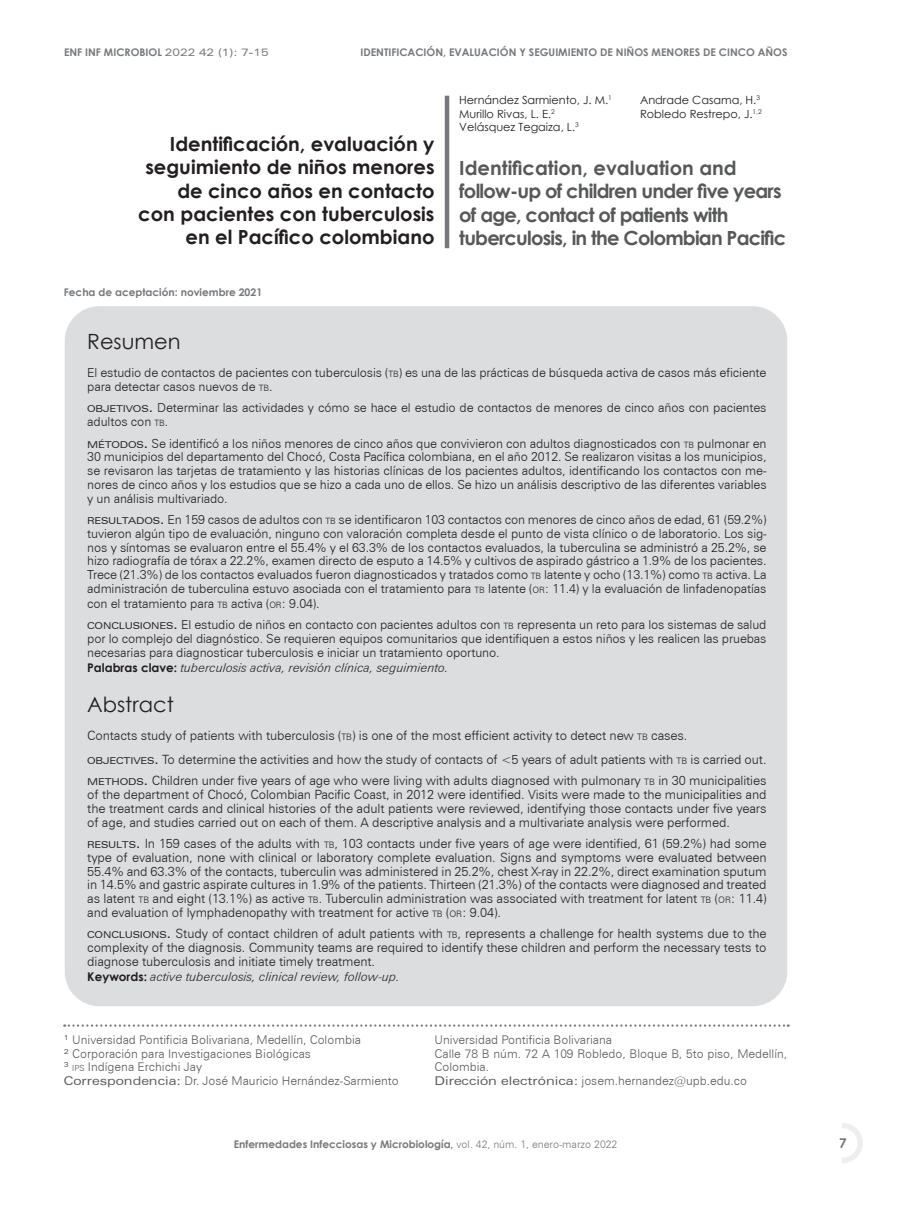
<style>
.page{position:relative;width:915px;height:1212px;background:#fff}
.page>*{position:absolute;margin:0;border:0;box-sizing:border-box;transform-origin:0 0}
.t1{font:21px "Century Gothic";color:#231f20}
.t2{font:700 19.5px/23.4px "Century Gothic";letter-spacing:-.04em;color:#57585a}
.t3{font:700 19.5px/23.4px "Century Gothic";color:#231f20;text-align:right}
.t4{font:700 13.5px "Century Gothic";color:#76787b}
.t5{font:300 12.75px/13.8px "Zurich BT";letter-spacing:-.01em;color:#231f20;text-align:justify}
.t6{font:300 12.45px/13.8px "Zurich BT";letter-spacing:-.01em;color:#231f20;text-align:justify}
.t7{font:italic 300 12.3px "Zurich BT";color:#231f20}
.t8{font:300 12px/13.5px "Zurich BT";color:#57585a}
.t9{font:11.25px/13.5px "Century Gothic";color:#231f20}
.t10{font:700 10.5px "Century Gothic";color:#76787b}
.t11{font:expanded 7.05px "Zurich BT";color:#57585a}
.s1{font-family:"Zurich BT";font-weight:400;font-stretch:expanded}
.s2{font-size:8.7px}
.s3{font-weight:400;font-stretch:expanded;font-size:9.45px}
.s4{font-weight:400;font-stretch:expanded;font-size:13.5px}
.s5{font-family:"Century Gothic";font-weight:700;font-style:normal;font-size:12px}
.s6{font-size:8.85px}
.s7{font-size:8.4px}
.s8{font-weight:400;font-stretch:expanded}
.s9{font-family:"Zurich BT";font-weight:300}
</style>
<div class="page">
<svg style="left:842px;top:1123px;width:20px;height:40px"></svg>
<div style="left:831px;top:1131px;width:23px;height:24px;background:#fff;border-radius:50%"></div>
<div style="left:828px;top:1128px;width:29px;height:30px;border:6px solid #fff;border-radius:50%"></div>
<div style="left:444px;top:96px;width:5px;height:152px;background:#76787b"></div>
<div style="left:65px;top:307px;width:721px;height:698px;background:#dcdddf;border-radius:34px"></div>
<svg style="left:64px;top:1024px;width:724px;height:3px"></svg>
<p class="t10" style="left:64px;top:44px;width:206px">ENF INF MICROBIOL <span class="s1">2022 42 (1): 7-15</span></p>
<p class="t10" style="left:360px;top:44px;width:428px">IDENTIFICACIÓN, EVALUACIÓN Y SEGUIMIENTO DE NIÑOS MENORES DE CINCO AÑOS</p>
<h2 class="t3" style="left:138px;top:131px;width:298px">Identificación, evaluación y seguimiento de niños menores de cinco años en contacto con pacientes con tuberculosis en el Pacífico colombiano</h2>
<p class="t10" style="left:64px;top:285px;width:200px">Fecha de aceptación: noviembre 2021</p>
<p class="t9" style="left:459px;top:93px;width:154px">Hernández Sarmiento, J. M.<sup>1<br></sup>Murillo Rivas, L. E.<sup>2<br></sup>Velásquez Tegaiza, L.<sup>3</sup></p>
<h2 class="t2" style="left:459px;top:155px;width:328px">Identification, evaluation and follow-up of children under five years of age, contact of patients with tuberculosis, in the Colombian Pacific</h2>
<p class="t9" style="left:639px;top:93px;width:123px">Andrade Casama, H.<sup>3<br></sup>Robledo Restrepo, J.<sup>1,2</sup></p>
<h1 class="t1" style="left:87px;top:326px;width:95px">Resumen</h1>
<p class="t6" style="left:87px;top:366px;width:680px">El estudio de contactos de pacientes con tuberculosis (<span class="s2">TB</span>) es una de las prácticas de búsqueda activa de casos más eficiente para detectar casos nuevos de <span class="s2">TB</span>.</p>
<p class="t6" style="left:87px;top:401px;width:680px"><span class="s3">OBJETIVOS</span><span class="s4">.</span> Determinar las actividades y cómo se hace el estudio de contactos de menores de cinco años con pacientes adultos con <span class="s2">TB</span>.</p>
<p class="t6" style="left:87px;top:436px;width:680px"><span class="s3">MÉTODOS</span><span class="s4">.</span> Se identificó a los niños menores de cinco años que convivieron con adultos diagnosticados con <span class="s2">TB</span> pulmonar en 30 municipios del departamento del Chocó, Costa Pacífica colombiana, en el año 2012. Se realizaron visitas a los municipios, se revisaron las tarjetas de tratamiento y las historias clínicas de los pacientes adultos, identificando los contactos con me&shy;nores de cinco años y los estudios que se hizo a cada uno de ellos. Se hizo un análisis descriptivo de las diferentes variables y un análisis multivariado.</p>
<p class="t6" style="left:87px;top:512px;width:680px"><span class="s3">RESULTADOS</span><span class="s4">.</span> En 159 casos de adultos con <span class="s2">TB</span> se identificaron 103 contactos con menores de cinco años de edad, 61 (59.2%) tuvieron algún tipo de evaluación, ninguno con valoración completa desde el punto de vista clínico o de laboratorio. Los sig&shy;nos y síntomas se evaluaron entre el 55.4% y el 63.3% de los contactos evaluados, la tuberculina se administró a 25.2%, se hizo radiografía de tórax a 22.2%, examen directo de esputo a 14.5% y cultivos de aspirado gástrico a 1.9% de los pacientes.<br>Trece (21.3%) de los contactos evaluados fueron diagnosticados y tratados como <span class="s2">TB</span> latente y ocho (13.1%) como <span class="s2">TB</span> activa. La administración de tuberculina estuvo asociada con el tratamiento para <span class="s2">TB</span> latente (<span class="s2">OR</span>: 11.4) y la evaluación de linfadenopatías con el tratamiento para <span class="s2">TB</span> activa (<span class="s2">OR</span>: 9.04).</p>
<p class="t6" style="left:87px;top:618px;width:680px"><span class="s3">CONCLUSIONES</span><span class="s4">.</span> El estudio de niños en contacto con pacientes adultos con <span class="s2">TB</span> representa un reto para los sistemas de salud por lo complejo del diagnóstico. Se requieren equipos comunitarios que identifiquen a estos niños y les realicen las pruebas necesarias para diagnosticar tuberculosis e iniciar un tratamiento oportuno.</p>
<p class="t7" style="left:87px;top:660px;width:363px"><span class="s5">Palabras clave:</span> tuberculosis activa, revisión clínica, seguimiento.</p>
<h1 class="t1" style="left:87px;top:690px;width:88px">Abstract</h1>
<p class="t5" style="left:87px;top:724px;width:680px;line-height:23.7px">Contacts study of patients with tuberculosis (<span class="s6">TB</span>) is one of the most efficient activity to detect new <span class="s6">TB</span> cases.<br><span class="s3">OBJECTIVES</span><span class="s4">.</span> To determine the activities and how the study of contacts of &lt;5 years of adult patients with <span class="s6">TB</span> is carried out.</p>
<p class="t5" style="left:87px;top:774px;width:680px"><span class="s3">METHODS</span><span class="s4">.</span> Children under five years of age who were living with adults diagnosed with pulmonary <span class="s6">TB</span> in 30 municipalities of the department of Chocó, Colombian Pacific Coast, in 2012 were identified. Visits were made to the municipalities and the treatment cards and clinical histories of the adult patients were reviewed, identifying those contacts under five years of age, and studies carried out on each of them. A descriptive analysis and a multivariate analysis were performed.</p>
<p class="t5" style="left:87px;top:836px;width:680px"><span class="s3">RESULTS</span><span class="s4">.</span> In 159 cases of the adults with <span class="s6">TB</span>, 103 contacts under five years of age were identified, 61 (59.2%) had some type of evaluation, none with clinical or laboratory complete evaluation. Signs and symptoms were evaluated between 55.4% and 63.3% of the contacts, tuberculin was administered in 25.2%, chest X-ray in 22.2%, direct examination sputum in 14.5% and gastric aspirate cultures in 1.9% of the patients. Thirteen (21.3%) of the contacts were diagnosed and treated as latent <span class="s6">TB</span> and eight (13.1%) as active <span class="s6">TB</span>. Tuberculin administration was associated with treatment for latent <span class="s6">TB</span> (<span class="s6">OR</span>: 11.4) and evaluation of lymphadenopathy with treatment for active <span class="s6">TB</span> (<span class="s6">OR</span>: 9.04).</p>
<p class="t5" style="left:87px;top:927px;width:680px"><span class="s3">CONCLUSIONS</span><span class="s4">.</span> Study of contact children of adult patients with <span class="s6">TB</span>, represents a challenge for health systems due to the complexity of the diagnosis. Community teams are required to identify these children and perform the necessary tests to diagnose tuberculosis and initiate timely treatment.</p>
<p class="t7" style="left:87px;top:969px;width:314px"><span class="s5">Keywords:</span> active tuberculosis, clinical review, follow-up.</p>
<p class="t8" style="left:64px;top:1033px;width:298px"><sup>1</sup> Universidad Pontificia Bolivariana, Medellín, Colombia<br><sup>2</sup> Corporación para Investigaciones Biológicas</p>
<p class="t11" style="left:64px;top:1060px;width:7px">3</p>
<p class="t8" style="left:64px;top:1060px;width:336px;text-indent:8px"><span class="s7">IPS</span> Indígena Erchichi Jay<br><span class="s8">Correspondencia:</span> Dr. José Mauricio Hernández-Sarmiento</p>
<p class="t8" style="left:434px;top:1033px;width:354px">Universidad Pontificia Bolivariana<br>Calle 78 B núm. 72 A 109 Robledo, Bloque B, 5to piso, Medellín, Colombia.<br><span class="s8">Dirección electrónica:</span> josem.hernandez@upb.edu.co</p>
<p class="t10" style="left:234px;top:1136px;width:385px">Enfermedades Infecciosas y Microbiología, <span class="s9">vol. 42, núm. 1, enero-marzo 2022</span></p>
<p class="t4" style="left:839px;top:1133px;width:9px">7</p>
</div>
